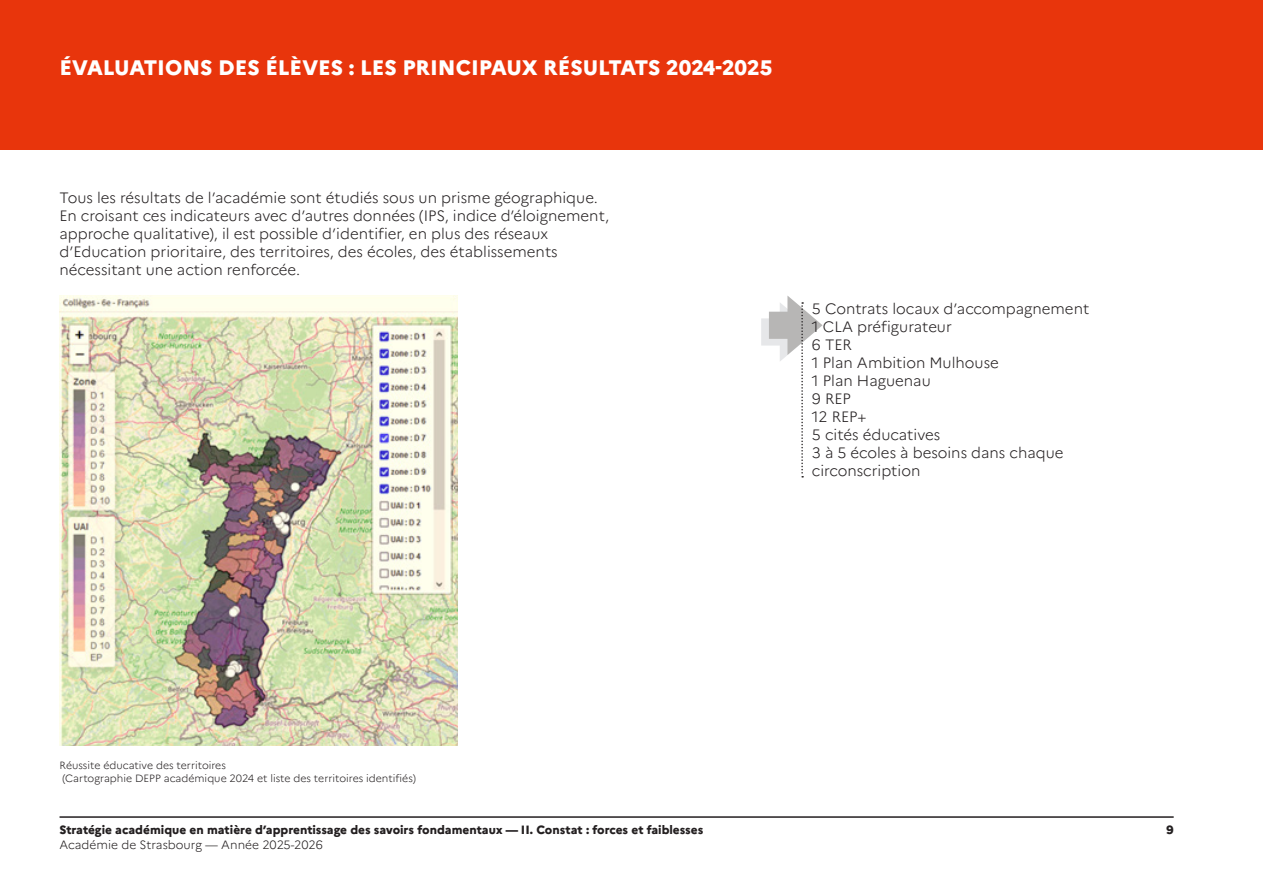
<style>
.page{position:relative;width:1263px;height:893px;background:#fff}
.page>*{position:absolute;margin:0;border:0;box-sizing:border-box;transform-origin:0 0}
.t1{font:800 21px "Marianne";color:#fff}
.t2{font:300 15px/18px "Marianne";color:#231f20}
.t3{font:800 12px "Marianne";color:#231f20}
.t4{font:300 12px "Marianne";color:#231f20}
.t5{font:300 10.5px "Marianne";color:#231f20}
</style>
<div class="page">
<hr style="left:60px;top:816px;width:1114px;height:2px;background:#231f20">
<div style="left:0;top:0;width:1263px;height:150px;background:#e8350c"></div>
<svg style="left:761px;top:296px;width:61px;height:181px"></svg>
<img style="left:60px;top:296px;width:397px;height:449px">
<p class="t1" style="left:60px;top:52px;width:714px">ÉVALUATIONS DES ÉLÈVES : LES PRINCIPAUX RÉSULTATS 2024-2025</p>
<p class="t2" style="left:60px;top:187px;width:551px">Tous les résultats de l’académie sont étudiés sous un prisme géographique.<br>En croisant ces indicateurs avec d’autres données (IPS, indice d’éloignement, approche qualitative), il est possible d’identifier, en plus des réseaux d’Education prioritaire, des territoires, des écoles, des établissements nécessitant une action renforcée.</p>
<p class="t2" style="left:812px;top:299px;width:279px">5 Contrats locaux d’accompagnement</p>
<p class="t2" style="left:812px;top:317px;width:141px">1 CLA préfigurateur</p>
<p class="t2" style="left:812px;top:335px;width:42px">6 TER</p>
<p class="t2" style="left:812px;top:353px;width:188px">1 Plan Ambition Mulhouse</p>
<p class="t2" style="left:812px;top:371px;width:120px">1 Plan Haguenau</p>
<p class="t2" style="left:812px;top:389px;width:40px">9 REP</p>
<p class="t2" style="left:812px;top:407px;width:56px">12 REP+</p>
<p class="t2" style="left:812px;top:425px;width:130px">5 cités éducatives</p>
<p class="t2" style="left:812px;top:443px;width:253px">3 à 5 écoles à besoins dans chaque circonscription</p>
<p class="t5" style="left:60px;top:758px;width:168px">Réussite éducative des territoires</p>
<p class="t5" style="left:62px;top:770px;width:355px">(Cartographie DEPP académique 2024 et liste des territoires identifiés)</p>
<p class="t3" style="left:60px;top:821px;width:645px">Stratégie académique en matière d’apprentissage des savoirs fondamentaux — II. Constat : forces et faiblesses</p>
<p class="t4" style="left:60px;top:835px;width:265px">Académie de Strasbourg — Année 2025-2026</p>
<p class="t3" style="left:1166px;top:821px;width:9px">9</p>
</div>
